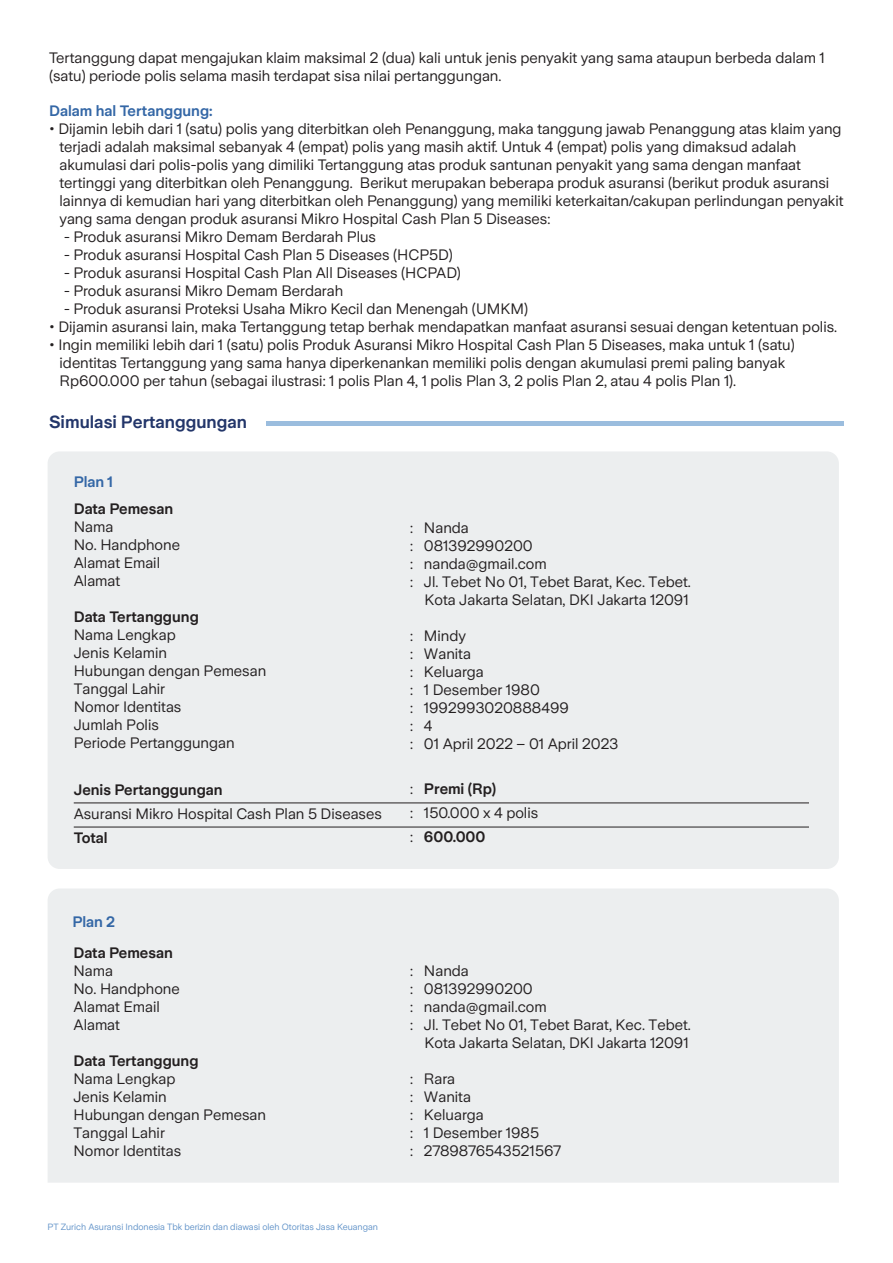
<style>
.page{position:relative;width:893px;height:1263px;background:#fff}
.page>*{position:absolute;margin:0;border:0;box-sizing:border-box;transform-origin:0 0}
.t1{font:600 17.4px "Zurich Sans";color:#23366a}
.t2{font:15px/18px "Zurich Sans";color:#231f20}
.t3{font:600 15px "Zurich Sans";color:#231f20}
.t4{font:600 15px "Zurich Sans";color:#3467a6}
.t5{font:9px "Zurich Sans";color:#6394c9}
.s1{font-weight:600}
</style>
<div class="page">
<hr style="left:267px;top:421px;width:577px;height:4px;background:#9bbdde">
<div style="left:48px;top:889px;width:791px;height:294px;background:#eceeef"></div>
<div style="left:48px;top:451px;width:791px;height:418px;background:#eceeef;border-radius:12px"></div>
<hr style="left:74px;top:803px;width:735px;height:1px;background:#231f20">
<hr style="left:74px;top:827px;width:735px;height:1px;background:#231f20">
<p class="t2" style="left:49px;top:49px;width:777px">Tertanggung dapat mengajukan klaim maksimal 2 (dua) kali untuk jenis penyakit yang sama ataupun berbeda dalam 1 (satu) periode polis selama masih terdapat sisa nilai pertanggungan.</p>
<p class="t4" style="left:49px;top:103px;width:165px">Dalam hal Tertanggung:</p>
<p class="t2" style="left:60px;top:120px;width:785px;text-indent:-10px">• Dijamin lebih dari 1 (satu) polis yang diterbitkan oleh Penanggung, maka tanggung jawab Penanggung atas klaim yang terjadi adalah maksimal sebanyak 4 (empat) polis yang masih aktif. Untuk 4 (empat) polis yang dimaksud adalah akumulasi dari polis-polis yang dimiliki Tertanggung atas produk santunan penyakit yang sama dengan manfaat tertinggi yang diterbitkan oleh Penanggung. Berikut merupakan beberapa produk asuransi (berikut produk asuransi lainnya di kemudian hari yang diterbitkan oleh Penanggung) yang memiliki keterkaitan/cakupan perlindungan penyakit yang sama dengan produk asuransi Mikro Hospital Cash Plan 5 Diseases:</p>
<p class="t2" style="left:64px;top:228px;width:314px">- Produk asuransi Mikro Demam Berdarah Plus</p>
<p class="t2" style="left:64px;top:246px;width:390px">- Produk asuransi Hospital Cash Plan 5 Diseases (HCP5D)</p>
<p class="t2" style="left:64px;top:264px;width:398px">- Produk asuransi Hospital Cash Plan All Diseases (HCPAD)</p>
<p class="t2" style="left:64px;top:282px;width:281px">- Produk asuransi Mikro Demam Berdarah</p>
<p class="t2" style="left:64px;top:300px;width:465px">- Produk asuransi Proteksi Usaha Mikro Kecil dan Menengah (UMKM)</p>
<p class="t2" style="left:49px;top:318px;width:790px">• Dijamin asuransi lain, maka Tertanggung tetap berhak mendapatkan manfaat asuransi sesuai dengan ketentuan polis.</p>
<p class="t2" style="left:60px;top:336px;width:737px;text-indent:-10px">• Ingin memiliki lebih dari 1 (satu) polis Produk Asuransi Mikro Hospital Cash Plan 5 Diseases, maka untuk 1 (satu) identitas Tertanggung yang sama hanya diperkenankan memiliki polis dengan akumulasi premi paling banyak<br>Rp600.000 per tahun (sebagai ilustrasi: 1 polis Plan 4, 1 polis Plan 3, 2 polis Plan 2, atau 4 polis Plan 1).</p>
<p class="t1" style="left:49px;top:412px;width:200px">Simulasi Pertanggungan</p>
<p class="t4" style="left:74px;top:474px;width:41px">Plan 1</p>
<p class="t3" style="left:74px;top:501px;width:101px">Data Pemesan</p>
<p class="t2" style="left:74px;top:518px;width:108px">Nama<br>No. Handphone<br>Alamat Email<br>Alamat</p>
<p class="t3" style="left:74px;top:609px;width:127px">Data Tertanggung</p>
<p class="t2" style="left:74px;top:626px;width:194px">Nama Lengkap<br>Jenis Kelamin<br>Hubungan dengan Pemesan<br>Tanggal Lahir<br>Nomor Identitas<br>Jumlah Polis<br>Periode Pertanggungan</p>
<p class="t3" style="left:74px;top:782px;width:150px">Jenis Pertanggungan</p>
<p class="t2" style="left:74px;top:805px;width:310px">Asuransi Mikro Hospital Cash Plan 5 Diseases</p>
<p class="t3" style="left:74px;top:830px;width:35px">Total</p>
<p class="t4" style="left:73px;top:913px;width:44px">Plan 2</p>
<p class="t3" style="left:73px;top:945px;width:101px">Data Pemesan</p>
<p class="t2" style="left:73px;top:962px;width:108px">Nama<br>No. Handphone<br>Alamat Email<br>Alamat</p>
<p class="t3" style="left:73px;top:1053px;width:127px">Data Tertanggung</p>
<p class="t2" style="left:73px;top:1070px;width:194px">Nama Lengkap<br>Jenis Kelamin<br>Hubungan dengan Pemesan<br>Tanggal Lahir<br>Nomor Identitas</p>
<p class="t5" style="left:48px;top:1222px;width:332px">PT Zurich Asuransi Indonesia Tbk berizin dan diawasi oleh Otoritas Jasa Keuangan</p>
<p class="t2" style="left:410px;top:519px;width:60px">: Nanda</p>
<p class="t2" style="left:410px;top:537px;width:124px">: 081392990200</p>
<p class="t2" style="left:410px;top:555px;width:138px">: nanda@gmail.com</p>
<p class="t2" style="left:410px;top:573px;width:282px">: Jl. Tebet No 01, Tebet Barat, Kec. Tebet.</p>
<p class="t2" style="left:424px;top:591px;width:266px">Kota Jakarta Selatan, DKI Jakarta 12091</p>
<p class="t2" style="left:410px;top:627px;width:210px">: Mindy<br>: Wanita<br>: Keluarga<br>: 1 Desember 1980<br>: 1992993020888499<br>: 4<br>: 01 April 2022 – 01 April 2023</p>
<p class="t2" style="left:410px;top:777px;width:129px;line-height:24px">: <span class="s1">Premi (Rp)<br></span>: 150.000 x 4 polis : <span class="s1">600.000</span></p>
<p class="t2" style="left:410px;top:962px;width:60px">: Nanda</p>
<p class="t2" style="left:410px;top:980px;width:124px">: 081392990200</p>
<p class="t2" style="left:410px;top:998px;width:138px">: nanda@gmail.com</p>
<p class="t2" style="left:410px;top:1016px;width:282px">: Jl. Tebet No 01, Tebet Barat, Kec. Tebet.</p>
<p class="t2" style="left:424px;top:1034px;width:266px">Kota Jakarta Selatan, DKI Jakarta 12091</p>
<p class="t2" style="left:410px;top:1070px;width:152px">: Rara<br>: Wanita<br>: Keluarga<br>: 1 Desember 1985<br>: 2789876543521567</p>
</div>
